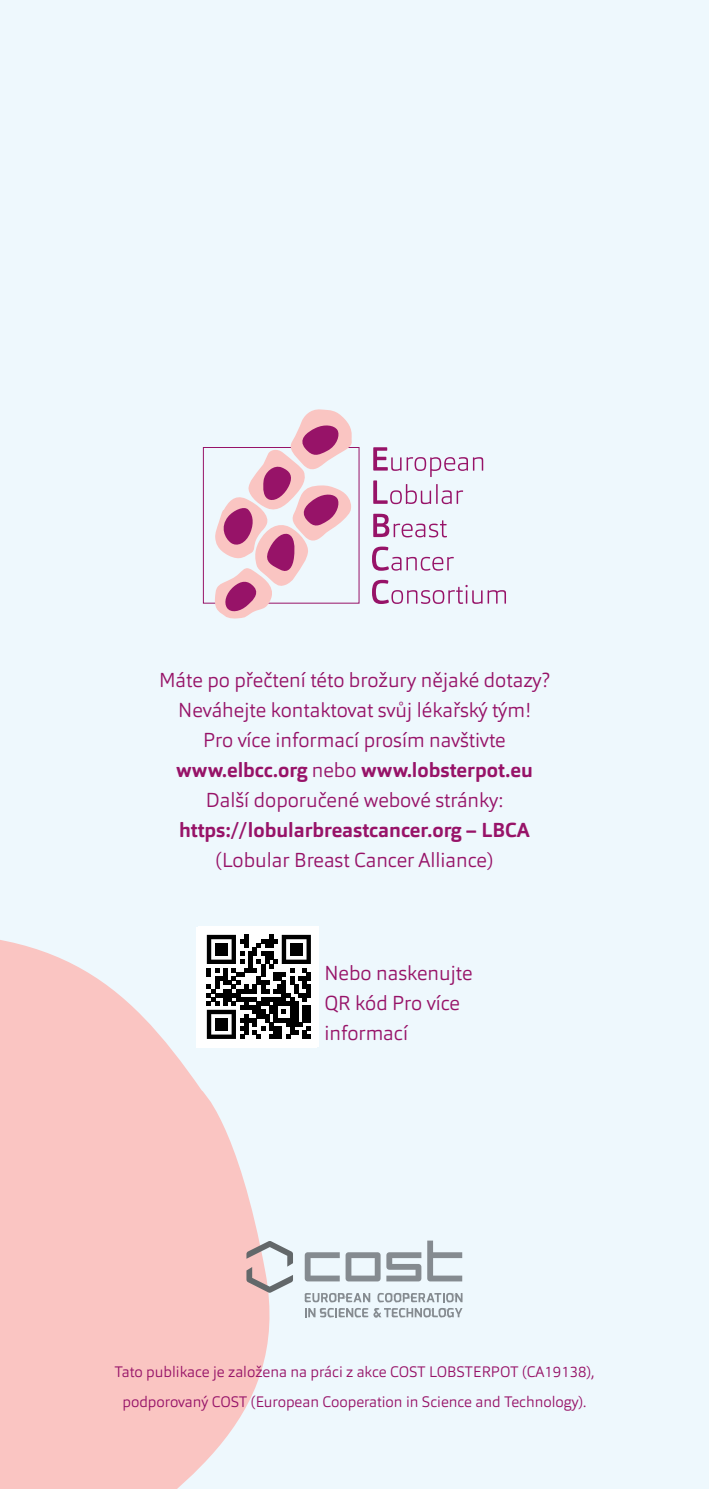
<style>
.page{position:relative;width:709px;height:1489px;background:#fff}
.page>*{position:absolute;margin:0;border:0;box-sizing:border-box;transform-origin:0 0}
.t1{font:300 20px/30px "Orgon";color:#971368}
.t2{font:700 20px "Orgon";color:#971368}
.t3{font:300 15px "Orgon";color:#971368}
.s1{font-weight:300}
</style>
<div class="page">
<div style="left:0;top:0;width:709px;height:1488px;background:#eef8fd"></div>
<svg style="left:0;top:927px;width:293px;height:561px;fill:#fac5c2"></svg>
<svg style="left:373px;top:447px;width:110px;height:57px"></svg>
<svg style="left:373px;top:513px;width:74px;height:24px"></svg>
<svg style="left:372px;top:546px;width:82px;height:24px"></svg>
<svg style="left:372px;top:580px;width:134px;height:24px"></svg>
<div style="left:203px;top:447px;width:156px;height:156px;border:1px solid #971368"></div>
<svg style="left:214px;top:409px;width:140px;height:210px"></svg>
<svg style="left:305px;top:1293px;width:157px;height:24px"></svg>
<svg style="left:427px;top:1240px;width:35px;height:41px"></svg>
<svg style="left:386px;top:1252px;width:35px;height:29px"></svg>
<svg style="left:305px;top:1252px;width:75px;height:29px"></svg>
<svg style="left:246px;top:1240px;width:47px;height:52px"></svg>
<div style="left:198px;top:926px;width:121px;height:121px;background:#fff"></div>
<svg style="left:207px;top:934px;width:104px;height:104px"></svg>
<div style="left:215px;top:943px;width:13px;height:12px;background:#000"></div>
<div style="left:290px;top:943px;width:12px;height:12px;background:#000"></div>
<div style="left:215px;top:1018px;width:13px;height:12px;background:#000"></div>
<p class="t1" style="left:159px;top:665px;width:392px">Máte po přečtení této brožury nějaké dotazy?</p>
<p class="t1" style="left:178px;top:695px;width:354px">Neváhejte kontaktovat svůj lékařský tým!</p>
<p class="t1" style="left:203px;top:725px;width:304px">Pro více informací prosím navštivte</p>
<p class="t2" style="left:176px;top:757px;width:358px">www.elbcc.org <span class="s1">nebo</span> www.lobsterpot.eu</p>
<p class="t1" style="left:206px;top:785px;width:298px">Další doporučené webové stránky:</p>
<p class="t2" style="left:179px;top:817px;width:352px">https://lobularbreastcancer.org – LBCA</p>
<p class="t1" style="left:215px;top:845px;width:279px">(Lobular Breast Cancer Alliance)</p>
<p class="t1" style="left:324px;top:957px;width:150px">Nebo naskenujte<br>QR kód Pro více informací</p>
<p class="t3" style="left:115px;top:1362px;width:481px">Tato publikace je založena na práci z akce COST LOBSTERPOT (CA19138),</p>
<p class="t3" style="left:122px;top:1392px;width:465px">podporovaný COST (European Cooperation in Science and Technology).</p>
</div>
